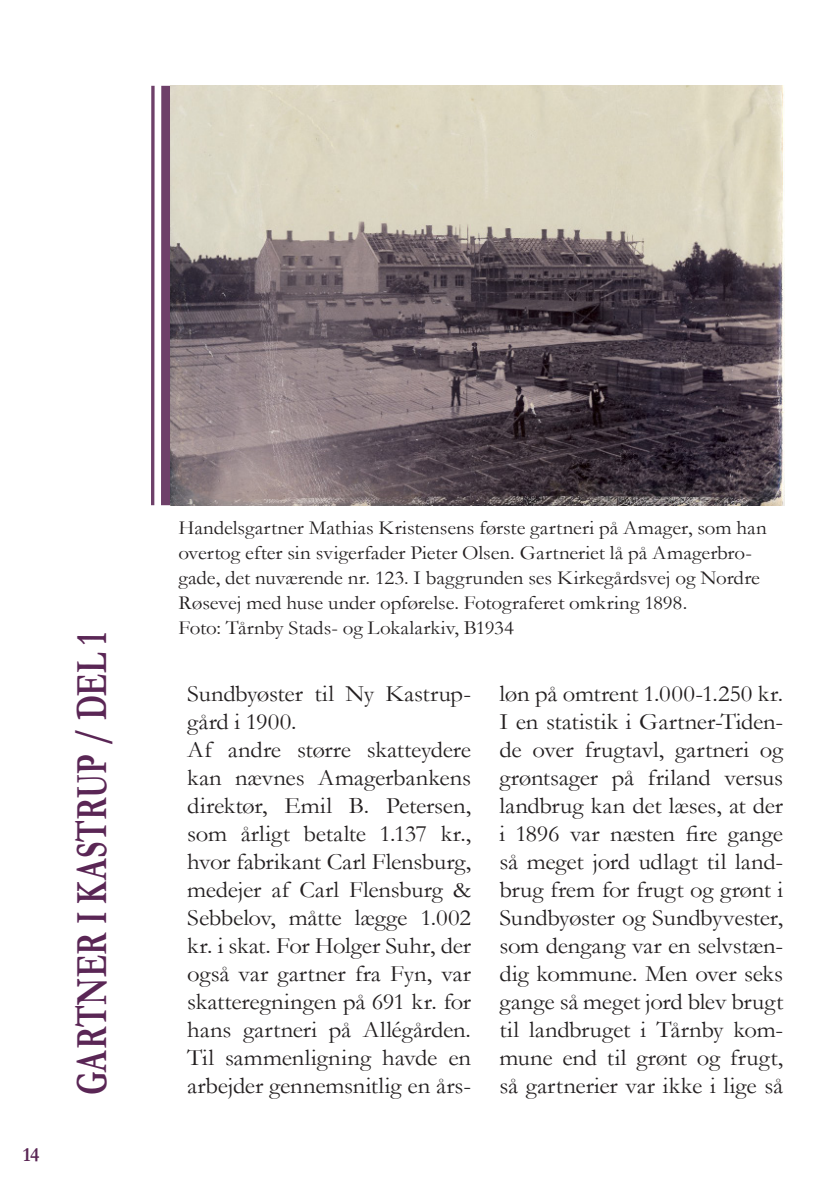
<style>
.page{position:relative;width:840px;height:1191px;background:#fff}
.page>*{position:absolute;margin:0;border:0;box-sizing:border-box;transform-origin:0 0}
.t1{font:700 44.8px "Garamond";color:#5a2655;scale:.71 1}
.Brødtekst{font:23.6px/28px "Garamond";letter-spacing:-.005em;color:#231f20;text-align:justify;scale:1.05 1}
.Billedtekst_sort_ven{font:20px/25px "Garamond";color:#231f20;scale:1.05 1}
.t2{font:700 20px "Garamond";color:#5a2655}
</style>
<div class="page">
<div style="left:161px;top:86px;width:10px;height:419px;background:#6e4069"></div>
<hr style="left:151px;top:86px;width:3px;height:419px;background:#5a2655">
<img style="left:171px;top:86px;width:613px;height:419px">
<p class="t2" style="left:23px;top:1140px;width:18px">14</p>
<h1 class="t1" style="left:61px;top:1095px;width:653px;rotate:-90deg">GARTNER I KASTRUP / DEL 1</h1>
<p class="Billedtekst_sort_ven" style="left:178px;top:515px;width:561px">Handelsgartner Mathias Kristensens første gartneri på Amager, som han overtog efter sin svigerfader Pieter Olsen. Gartneriet lå på Amagerbro&shy;gade, det nuværende nr. 123. I baggrunden ses Kirkegårdsvej og Nordre Røsevej med huse under opførelse. Fotograferet omkring 1898.</p>
<p class="Billedtekst_sort_ven" style="left:178px;top:615px;width:321px">Foto: Tårnby Stads- og Lokalarkiv, B1934</p>
<p class="Brødtekst" style="left:187px;top:679px;width:271px">Sundbyøster til Ny Kastrup&shy;gård i 1900.</p>
<p class="Brødtekst" style="left:187px;top:735px;width:272px">Af andre større skatteydere kan nævnes Amagerbankens direktør, Emil B. Petersen, som årligt betalte 1.137 kr., hvor fabrikant Carl Flensburg, medejer af Carl Flensburg &amp; Sebbelov, måtte lægge 1.002 kr. i skat. For Holger Suhr, der også var gartner fra Fyn, var skatteregningen på 691 kr. for hans gartneri på Allégården.<br>Til sammenligning havde en arbejder gennemsnitlig en års-</p>
<p class="Brødtekst" style="left:499px;top:679px;width:271px">løn på omtrent 1.000-1.250 kr.</p>
<p class="Brødtekst" style="left:499px;top:707px;width:271px">I en statistik i Gartner-Tiden&shy;de over frugtavl, gartneri og grøntsager på friland versus landbrug kan det læses, at der i 1896 var næsten fire gange så meget jord udlagt til land&shy;brug frem for frugt og grønt i Sundbyøster og Sundbyvester, som dengang var en selvstæn&shy;dig kommune. Men over seks gange så meget jord blev brugt til landbruget i Tårnby kom&shy;mune end til grønt og frugt, så gartnerier var ikke i lige så</p>
</div>
